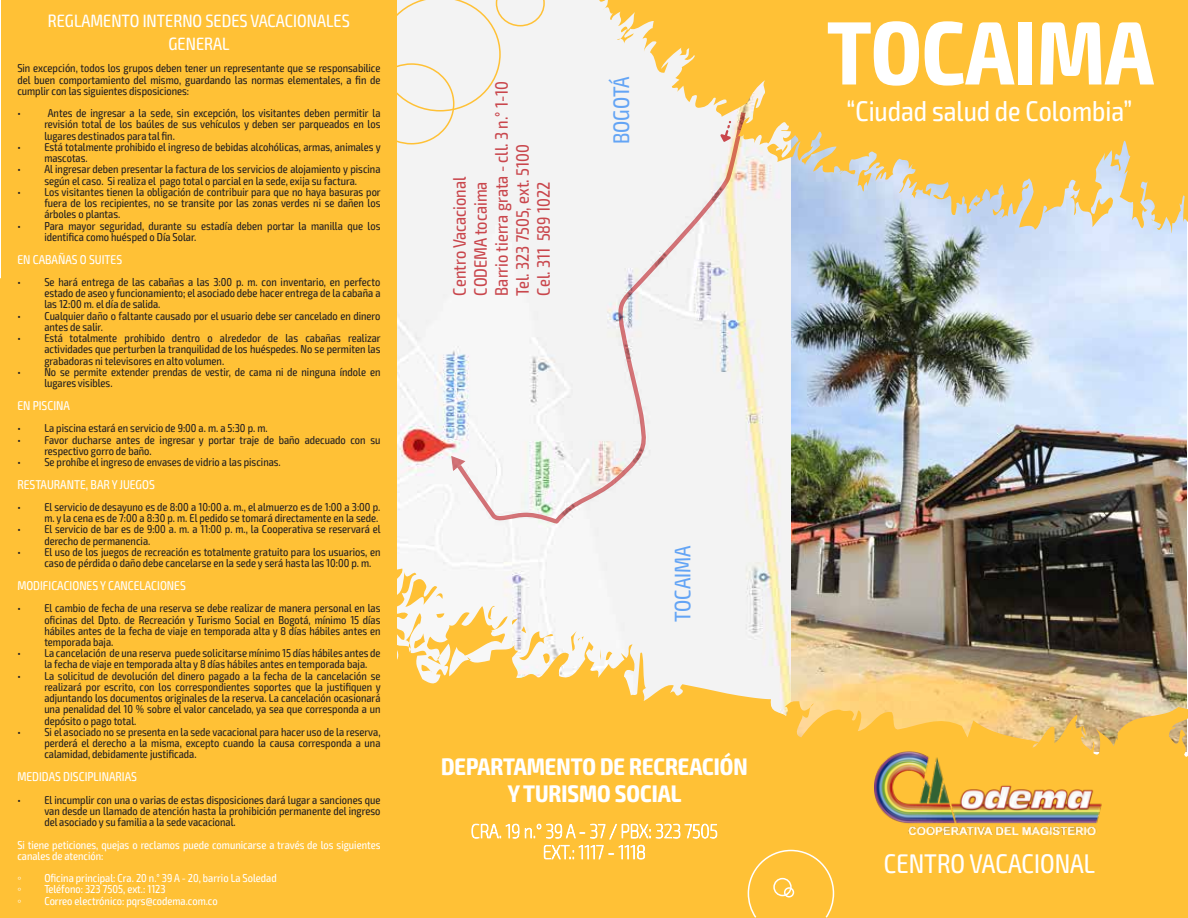
<style>
.page{position:relative;width:1188px;height:918px;background:#fff}
.page>*{position:absolute;margin:0;border:0;box-sizing:border-box;transform-origin:0 0}
.t1{font:700 condensed 90px "Exo 2";color:#fff}
.t2{font:condensed 28.5px "Exo 2";color:#fff}
.t3{font:condensed 27px "Exo 2";color:#fff}
.t4{font:700 condensed 24px/27px "Exo 2";color:#fff;text-align:center}
.t5{font:condensed 22.5px "Exo 2";color:#63a4f5}
.t6{font:condensed 18px/21px "Exo 2";color:#c9464c}
.t7{font:condensed 17.85px/22.5px "Exo 2";color:#fff;text-align:center}
.t8{font:condensed 12.75px "Exo 2";color:#fff}
.t9{font:condensed 11.55px/11.2px "Exo 2";color:#231f20;text-align:justify}
.t10{font:condensed 11.55px/11.2px "Exo 2";color:#fff}
.t11{font:11.55px "Times New Roman";color:#fff}
</style>
<div class="page">
<img style="left:790px;top:234px;width:397px;height:44px">
<div style="left:457px;top:112px;width:288px;height:166px;background:#f3f3f3"></div>
<img style="left:0;top:278px;width:1188px;height:640px">
<svg style="left:1078px;top:720px;width:10px;height:19px"></svg>
<svg style="left:600px;top:649px;width:12px;height:12px"></svg>
<svg style="left:568px;top:631px;width:16px;height:20px"></svg>
<svg style="left:511px;top:618px;width:42px;height:52px"></svg>
<svg style="left:483px;top:602px;width:12px;height:19px"></svg>
<svg style="left:405px;top:577px;width:39px;height:30px"></svg>
<svg style="left:405px;top:613px;width:39px;height:63px"></svg>
<svg style="left:599px;top:0;width:5px;height:3px"></svg>
<svg style="left:604px;top:0;width:584px;height:234px;fill:#ffc136"></svg>
<div style="left:1px;top:0;width:396px;height:912px;background:#ffc136"></div>
<div style="left:397px;top:0;width:148px;height:145px;background:#f3f3f3"></div>
<svg style="left:747px;top:849px;width:88px;height:69px;background:#ffc442"></svg>
<img style="left:874px;top:751px;width:230px;height:83px">
<svg style="left:472px;top:824px;width:47px;height:15px"></svg>
<svg style="left:525px;top:824px;width:192px;height:35px;background:#ffcc59"></svg>
<h3 class="t7" style="left:48px;top:10px;width:303px">REGLAMENTO INTERNO SEDES VACACIONALES<br>GENERAL</h3>
<p class="t9" style="left:17px;top:63px;width:365px">Sin excepción, todos los grupos deben tener un representante que se responsabilice del buen comportamiento del mismo, guardando las normas elementales, a fin de cumplir con las siguientes disposiciones:</p>
<p class="t9" style="left:44px;top:108px;width:338px;text-indent:-27px">• Antes de ingresar a la sede, sin excepción, los visitantes deben permitir la revisión total de los baúles de sus vehículos y deben ser parqueados en los lugares destinados para tal fin.</p>
<p class="t9" style="left:44px;top:142px;width:338px;text-indent:-27px">• Está totalmente prohibido el ingreso de bebidas alcohólicas, armas, animales y mascotas.</p>
<p class="t9" style="left:17px;top:164px;width:365px;text-align:center">• Al ingresar deben presentar la factura de los servicios de alojamiento y piscina según el caso. Si realiza el pago total o parcial en la sede, exija su factura.</p>
<p class="t9" style="left:44px;top:187px;width:338px;text-indent:-27px">• Los visitantes tienen la obligación de contribuir para que no haya basuras por fuera de los recipientes, no se transite por las zonas verdes ni se dañen los árboles o plantas.</p>
<p class="t9" style="left:44px;top:220px;width:338px;text-indent:-27px">• Para mayor seguridad, durante su estadía deben portar la manilla que los identifica como huésped o Día Solar.</p>
<p class="t8" style="left:17px;top:252px;width:106px">EN CABAÑAS O SUITES</p>
<p class="t9" style="left:44px;top:277px;width:338px;text-indent:-27px">• Se hará entrega de las cabañas a las 3:00 p. m. con inventario, en perfecto estado de aseo y funcionamiento; el asociado debe hacer entrega de la cabaña a las 12:00 m. el día de salida.</p>
<p class="t9" style="left:44px;top:310px;width:338px;text-indent:-27px">• Cualquier daño o faltante causado por el usuario debe ser cancelado en dinero antes de salir.</p>
<p class="t9" style="left:44px;top:333px;width:338px;text-indent:-27px">• Está totalmente prohibido dentro o alrededor de las cabañas realizar actividades que perturben la tranquilidad de los huéspedes. No se permiten las grabadoras ni televisores en alto volumen.</p>
<p class="t9" style="left:44px;top:367px;width:338px;text-indent:-27px">• No se permite extender prendas de vestir, de cama ni de ninguna índole en lugares visibles.</p>
<p class="t8" style="left:17px;top:398px;width:54px">EN PISCINA</p>
<p class="t9" style="left:17px;top:423px;width:252px">• La piscina estará en servicio de 9:00 a. m. a 5:30 p. m.</p>
<p class="t9" style="left:44px;top:434px;width:338px;text-indent:-27px">• Favor ducharse antes de ingresar y portar traje de baño adecuado con su respectivo gorro de baño.</p>
<p class="t9" style="left:17px;top:457px;width:265px">• Se prohíbe el ingreso de envases de vidrio a las piscinas.</p>
<p class="t8" style="left:17px;top:477px;width:139px">RESTAURANTE, BAR Y JUEGOS</p>
<p class="t9" style="left:17px;top:502px;width:365px;text-align:right">• El servicio de desayuno es de 8:00 a 10:00 a. m., el almuerzo es de 1:00 a 3:00 p. m. y la cena es de 7:00 a 8:30 p. m. El pedido se tomará directamente en la sede.</p>
<p class="t9" style="left:44px;top:524px;width:338px;text-indent:-27px">• El servicio de bar es de 9:00 a. m. a 11:00 p. m., la Cooperativa se reservará el derecho de permanencia.</p>
<p class="t9" style="left:44px;top:547px;width:338px;text-indent:-27px">• El uso de los juegos de recreación es totalmente gratuito para los usuarios, en caso de pérdida o daño debe cancelarse en la sede y será hasta las 10:00 p. m.</p>
<p class="t8" style="left:17px;top:578px;width:170px">MODIFICACIONES Y CANCELACIONES</p>
<p class="t9" style="left:44px;top:603px;width:338px;text-indent:-27px">• El cambio de fecha de una reserva se debe realizar de manera personal en las oficinas del Dpto. de Recreación y Turismo Social en Bogotá, mínimo 15 días hábiles antes de la fecha de viaje en temporada alta y 8 días hábiles antes en temporada baja.</p>
<p class="t9" style="left:44px;top:648px;width:338px;text-indent:-27px">• La cancelación de una reserva puede solicitarse mínimo 15 días hábiles antes de la fecha de viaje en temporada alta y 8 días hábiles antes en temporada baja.</p>
<p class="t9" style="left:44px;top:670px;width:338px;text-indent:-27px">• La solicitud de devolución del dinero pagado a la fecha de la cancelación se realizará por escrito, con los correspondientes soportes que la justifiquen y adjuntando los documentos originales de la reserva. La cancelación ocasionará una penalidad del 10 % sobre el valor cancelado, ya sea que corresponda a un depósito o pago total.</p>
<p class="t9" style="left:44px;top:727px;width:338px;text-indent:-27px">• Si el asociado no se presenta en la sede vacacional para hacer uso de la reserva, perderá el derecho a la misma, excepto cuando la causa corresponda a una calamidad, debidamente justificada.</p>
<p class="t8" style="left:17px;top:769px;width:121px">MEDIDAS DISCIPLINARIAS</p>
<p class="t9" style="left:44px;top:794px;width:338px;text-indent:-27px">• El incumplir con una o varias de estas disposiciones dará lugar a sanciones que van desde un llamado de atención hasta la prohibición permanente del ingreso del asociado y su familia a la sede vacacional.</p>
<p class="t10" style="left:17px;top:839px;width:365px">Si tiene peticiones, quejas o reclamos puede comunicarse a través de los siguientes canales de atención:</p>
<p class="t11" style="left:17px;top:871px;width:6px">◦</p>
<p class="t10" style="left:44px;top:873px;width:234px">Oficina principal: Cra. 20 n.° 39 A - 20, barrio La Soledad</p>
<p class="t11" style="left:17px;top:882px;width:6px">◦</p>
<p class="t10" style="left:44px;top:884px;width:123px">Teléfono: 323 7505, ext.: 1123</p>
<p class="t11" style="left:17px;top:893px;width:6px">◦</p>
<p class="t10" style="left:44px;top:895px;width:175px">Correo electrónico: pqrs@codema.com.co</p>
<h3 class="t6" style="left:449px;top:296px;width:216px;rotate:-90deg">Centro Vacacional<br>CODEMA tocaima<br>Barrio tierra grata - cll. 3 n.° 1-10<br>Tel. 323 7505, ext. 5100<br>Cel. 311 589 1022</h3>
<h3 class="t5" style="left:608px;top:144px;width:69px;rotate:-90deg">BOGOTÁ</h3>
<h3 class="t5" style="left:669px;top:622px;width:78px;rotate:-90deg">TOCAIMA</h3>
<h3 class="t4" style="left:441px;top:754px;width:308px">DEPARTAMENTO DE RECREACIÓN<br>Y TURISMO SOCIAL</h3>
<h1 class="t1" style="left:827px;top:-1px;width:328px">TOCAIMA</h1>
<h2 class="t2" style="left:847px;top:95px;width:287px">“Ciudad salud de Colombia”</h2>
<h3 class="t3" style="left:884px;top:848px;width:213px">CENTRO VACACIONAL</h3>
</div>
